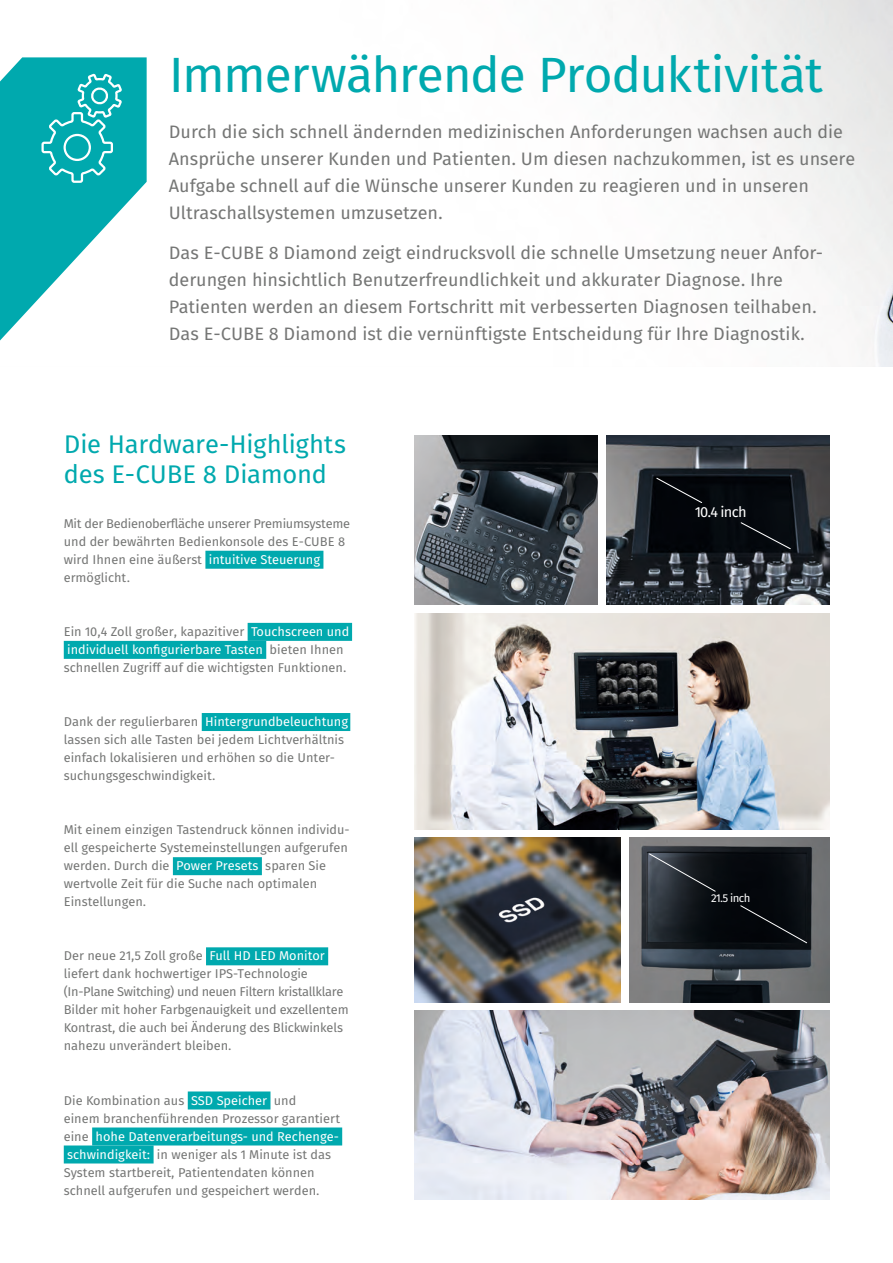
<style>
.page{position:relative;width:893px;height:1263px;background:#fff}
.page>*{position:absolute;margin:0;border:0;box-sizing:border-box;transform-origin:0 0}
.t1{font:49.5px "Fira Sans OT";letter-spacing:-.025em;color:#00a9ae}
.t2{font:25.5px/30px "Fira Sans OT";letter-spacing:-.01em;color:#00a9ae}
.t3{font:18px/27px "Fira Sans OT";color:#757675}
.t4{font:14.55px "Fira Sans OT";letter-spacing:-.05em;color:#fff}
.t5{font:12.75px/18px "Fira Sans OT";color:#757675}
.t6{font:11.4px "Fira Sans OT";letter-spacing:-.05em;color:#fff}
.s1{color:#fff}
</style>
<div class="page">
<img style="left:0;top:0;width:893px;height:367px">
<img style="left:415px;top:613px;width:414px;height:216px">
<img style="left:415px;top:435px;width:183px;height:169px">
<img style="left:415px;top:838px;width:206px;height:164px">
<img style="left:630px;top:838px;width:199px;height:164px">
<svg style="left:648px;top:853px;width:68px;height:39px;background:#2f343b"></svg>
<svg style="left:740px;top:905px;width:68px;height:39px;background:#0c1014"></svg>
<img style="left:415px;top:1011px;width:414px;height:188px">
<svg style="left:0;top:57px;width:147px;height:283px"></svg>
<img style="left:606px;top:435px;width:223px;height:169px">
<svg style="left:655px;top:477px;width:48px;height:27px"></svg>
<svg style="left:740px;top:521px;width:52px;height:29px;background:#0e1317"></svg>
<div style="left:205px;top:551px;width:118px;height:18px;background:#00a9ae"></div>
<div style="left:248px;top:623px;width:104px;height:18px;background:#00a9ae"></div>
<div style="left:64px;top:641px;width:202px;height:18px;background:#00a9ae"></div>
<div style="left:202px;top:713px;width:148px;height:18px;background:#00a9ae"></div>
<div style="left:173px;top:857px;width:89px;height:18px;background:#00a9ae"></div>
<div style="left:206px;top:947px;width:122px;height:18px;background:#00a9ae"></div>
<div style="left:188px;top:1091px;width:82px;height:18px;background:#00a9ae"></div>
<div style="left:92px;top:1127px;width:250px;height:18px;background:#00a9ae"></div>
<div style="left:64px;top:1145px;width:90px;height:18px;background:#00a9ae"></div>
<h1 class="t1" style="left:169px;top:40px;width:656px">Immerwährende Produktivität</h1>
<p class="t3" style="left:169px;top:120px;width:688px">Durch die sich schnell ändernden medizinischen Anforderungen wachsen auch die Ansprüche unserer Kunden und Patienten. Um diesen nachzukommen, ist es unsere Aufgabe schnell auf die Wünsche unserer Kunden zu reagieren und in unseren Ultraschallsystemen umzusetzen.</p>
<p class="t3" style="left:169px;top:240px;width:654px">Das E-CUBE 8 Diamond zeigt eindrucksvoll die schnelle Umsetzung neuer Anfor&shy;derungen hinsichtlich Benutzerfreundlichkeit und akkurater Diagnose. Ihre Patienten werden an diesem Fortschritt mit verbesserten Diagnosen teilhaben.<br>Das E-CUBE 8 Diamond ist die vernünftigste Entscheidung für Ihre Diagnostik.</p>
<h2 class="t2" style="left:64px;top:431px;width:284px">Die Hardware-Highlights des E-CUBE 8 Diamond</h2>
<p class="t5" style="left:64px;top:515px;width:288px">Mit der Bedienoberfläche unserer Premiumsysteme und der bewährten Bedienkonsole des E-CUBE 8 wird Ihnen eine äußerst <span class="s1">intuitive Steuerung </span>ermöglicht.</p>
<p class="t5" style="left:64px;top:623px;width:287px">Ein 10,4 Zoll großer, kapazitiver <span class="s1">Touchscreen und individuell konfigurierbare Tasten</span> bieten Ihnen schnellen Zugriff auf die wichtigsten Funktionen.</p>
<p class="t5" style="left:64px;top:713px;width:286px">Dank der regulierbaren <span class="s1">Hintergrundbeleuchtung </span>lassen sich alle Tasten bei jedem Lichtverhältnis einfach lokalisieren und erhöhen so die Unter&shy;suchungsgeschwindigkeit.</p>
<p class="t5" style="left:64px;top:822px;width:287px">Mit einem einzigen Tastendruck können individu&shy;ell gespeicherte Systemeinstellungen aufgerufen werden. Durch die <span class="s1">Power Presets</span> sparen Sie wertvolle Zeit für die Suche nach optimalen Einstellungen.</p>
<p class="t5" style="left:64px;top:948px;width:286px">Der neue 21,5 Zoll große <span class="s1">Full HD LED Monitor </span>liefert dank hochwertiger IPS-Technologie (In-Plane Switching) und neuen Filtern kristallklare Bilder mit hoher Farbgenauigkeit und exzellentem Kontrast, die auch bei Änderung des Blickwinkels nahezu unverändert bleiben.</p>
<p class="t5" style="left:64px;top:1092px;width:278px">Die Kombination aus <span class="s1">SSD Speicher</span> und<br>einem branchenführenden Prozessor garantiert eine <span class="s1">hohe Datenverarbeitungs- und Rechenge&shy;schwindigkeit:</span> in weniger als 1 Minute ist das System startbereit, Patientendaten können schnell aufgerufen und gespeichert werden.</p>
<p class="t4" style="left:695px;top:502px;width:53px">10.4 inch</p>
<p class="t6" style="left:711px;top:890px;width:41px">21.5 inch</p>
</div>
